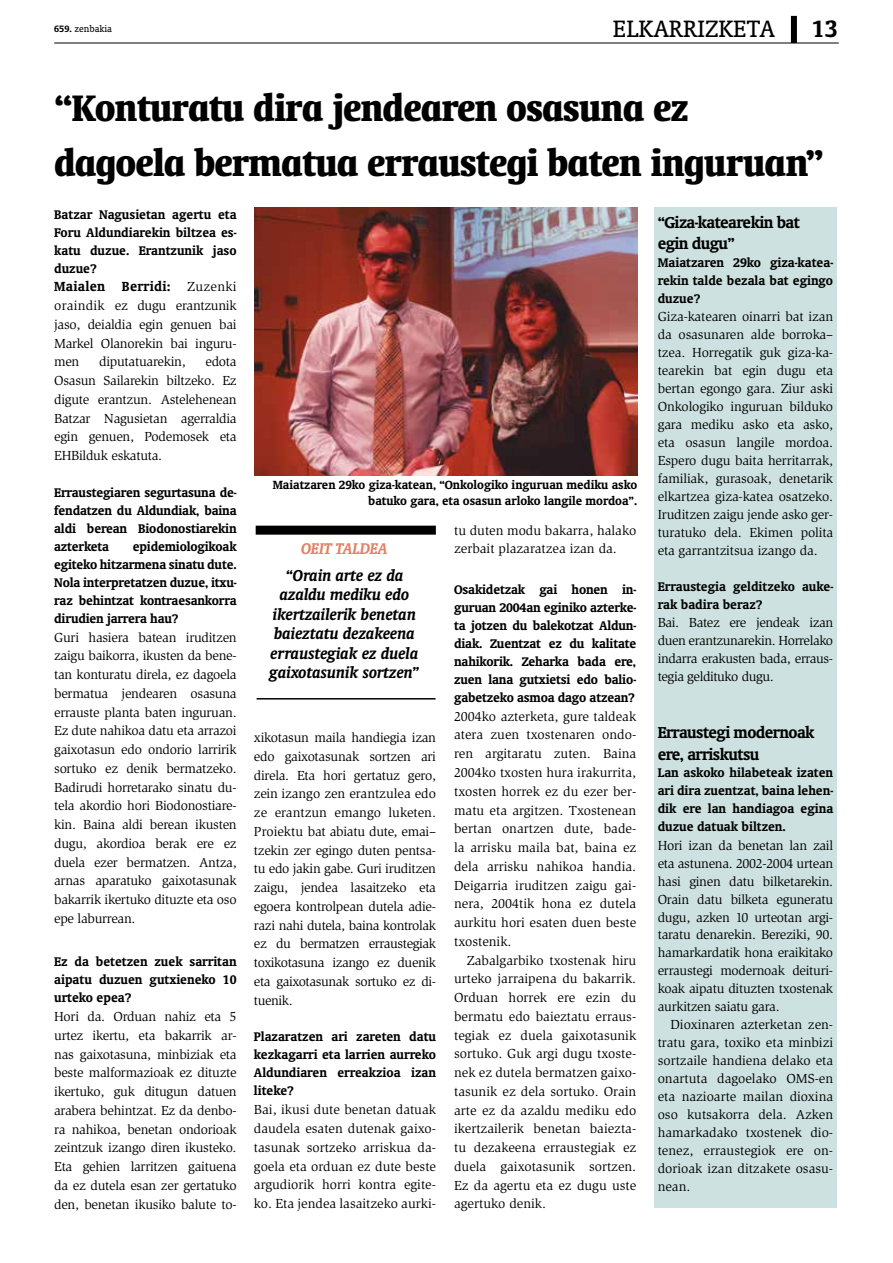
<style>
.page{position:relative;width:893px;height:1263px;background:#fff}
.page>*{position:absolute;margin:0;border:0;box-sizing:border-box;transform-origin:0 0}
.t1{font:700 condensed 42px/55.5px "Oranda BT";letter-spacing:-.01em;color:#000}
.t2{font:27px "Oranda BT";color:#000}
.t3{font:700 27px "Oranda BT";color:#000}
.t4{font:italic 700 18px/19.5px "Oranda BT";color:#000;text-align:center}
.t5{font:700 18px/21px "Oranda BT";letter-spacing:-.03em;color:#000}
.t6{font:italic 700 17.7px "Oranda BT";letter-spacing:-.02em;color:#e28165}
.t7{font:700 15px "Oranda BT";letter-spacing:.02em;color:#000}
.t8{font:700 14.25px/18px "Oranda BT";color:#000;text-align:justify}
.t9{font:13.5px/18.8px "Slimbach";letter-spacing:-.02em;color:#000;text-align:justify}
.t10{font:700 13.5px/16.2px "Oranda BT";color:#000;text-align:right}
.t11{font:13.5px/18.8px "Slimbach";color:#000}
.t12{font:10.5px "Oranda BT";color:#000}
.s1{font-weight:700}
.s2{font-family:"Slimbach";font-weight:400;font-size:13.5px}
</style>
<div class="page">
<hr style="left:54px;top:43px;width:785px;height:1px;background:#000">
<div style="left:791px;top:16px;width:6px;height:27px;background:#000"></div>
<div style="left:256px;top:526px;width:180px;height:9px;background:#000"></div>
<hr style="left:257px;top:698px;width:178px;height:1px;background:#000">
<img style="left:254px;top:208px;width:384px;height:267px">
<div style="left:654px;top:208px;width:183px;height:1000px;background:#cde2e0"></div>
<p class="t12" style="left:54px;top:23px;width:59px"><span class="s1">659.</span> zenbakia</p>
<h2 class="t2" style="left:656px;top:12px;width:119px">PIL-PILEAN</h2>
<h2 class="t3" style="left:812px;top:13px;width:28px">13</h2>
<h2 class="t2" style="left:613px;top:13px;width:163px">ELKARRIZKETA</h2>
<h1 class="t1" style="left:54px;top:79px;width:771px">“Konturatu dira jendearen osasuna ez dagoela bermatua erraustegi baten inguruan”</h1>
<p class="t8" style="left:54px;top:205px;width:184px">Batzar Nagusietan agertu eta Foru Aldundiarekin biltzea es&shy;katu duzue. Erantzunik jaso duzue?</p>
<p class="t7" style="left:54px;top:278px;width:184px">Maialen Berridi: <span class="s2">Zuzenki</span></p>
<p class="t9" style="left:54px;top:296px;width:184px">oraindik ez dugu erantzunik jaso, deialdia egin genuen bai Markel Olanorekin bai inguru&shy;men</p>
<p class="t9" style="left:54px;top:352px;width:184px;text-indent:151px">edota Osasun Sailarekin biltzeko. Ez digute erantzun. Astelehenean Batzar Nagusietan agerraldia egin genuen, Podemosek eta EHBilduk eskatuta.</p>
<p class="t8" style="left:54px;top:483px;width:184px">Erraustegiaren segurtasuna de&shy;fendatzen du Aldundiak, baina aldi berean Biodonostiarekin azterketa</p>
<p class="t9" style="left:99px;top:352px;width:88px">diputatuarekin,</p>
<p class="t8" style="left:54px;top:537px;width:184px;text-indent:79px">epidemiologikoak egiteko hitzarmena sinatu dute.<br>Nola interpretatzen duzue, itxu&shy;raz behintzat kontraesankorra dirudien jarrera hau?</p>
<p class="t9" style="left:54px;top:628px;width:184px">Guri hasiera batean iruditzen zaigu baikorra, ikusten da bene&shy;tan konturatu direla, ez dagoela bermatua jendearen osasuna errauste planta baten inguruan.<br>Ez dute nahikoa datu eta arrazoi gaixotasun edo ondorio larririk sortuko ez denik bermatzeko.<br>Badirudi horretarako sinatu du&shy;tela akordio hori Biodonostiare&shy;kin. Baina aldi berean ikusten dugu, akordioa berak ere ez duela ezer bermatzen. Antza, arnas aparatuko gaixotasunak bakarrik ikertuko dituzte eta oso epe laburrean.</p>
<p class="t8" style="left:54px;top:953px;width:184px">Ez da betetzen zuek sarritan aipatu duzuen gutxieneko 10 urteko epea?</p>
<p class="t9" style="left:54px;top:1007px;width:184px">Hori da. Orduan nahiz eta 5 urtez ikertu, eta bakarrik ar&shy;nas gaixotasuna, minbiziak eta beste malformazioak ez dituzte ikertuko, guk ditugun datuen arabera behintzat. Ez da denbo&shy;ra nahikoa, benetan ondorioak zeintzuk izango diren ikusteko.<br>Eta gehien larritzen gaituena da ez dutela esan zer gertatuko den, benetan ikusiko balute to-</p>
<p class="t10" style="left:273px;top:476px;width:366px">Maiatzaren 29ko giza-katean, “Onkologiko inguruan mediku asko batuko gara, eta osasun arloko langile mordoa”.</p>
<h3 class="t6" style="left:301px;top:538px;width:88px">OEIT TALDEA</h3>
<h3 class="t4" style="left:270px;top:565px;width:151px">“Orain arte ez da azaldu mediku edo ikertzailerik benetan baieztatu dezakeena erraustegiak ez duela gaixotasunik sortzen”</h3>
<p class="t9" style="left:254px;top:728px;width:184px">xikotasun maila handiegia izan edo gaixotasunak sortzen ari direla. Eta hori gertatuz gero, zein izango zen erantzulea edo ze erantzun emango luketen.<br>Proiektu bat abiatu dute, emai– tzekin zer egingo duten pentsa&shy;tu edo jakin gabe. Guri iruditzen zaigu, jendea lasaitzeko eta egoera kontrolpean dutela adie&shy;razi nahi dutela, baina kontrolak ez du bermatzen erraustegiak toxikotasuna izango ez duenik eta gaixotasunak sortuko ez di&shy;tuenik.</p>
<p class="t8" style="left:254px;top:1028px;width:184px">Plazaratzen ari zareten datu kezkagarri eta larrien aurreko Aldundiaren erreakzioa izan liteke?</p>
<p class="t9" style="left:254px;top:1100px;width:184px">Bai, ikusi dute benetan datuak daudela esaten dutenak gaixo&shy;tasunak sortzeko arriskua da&shy;goela eta orduan ez dute beste argudiorik horri kontra egite&shy;ko. Eta jendea lasaitzeko aurki-</p>
<p class="t11" style="left:454px;top:521px;width:184px">tu duten modu bakarra, halako zerbait plazaratzea izan da.</p>
<p class="t8" style="left:454px;top:580px;width:184px">Osakidetzak gai honen in&shy;guruan 2004an eginiko azterke&shy;ta jotzen du balekotzat Aldun&shy;diak. Zuentzat ez du kalitate nahikorik. Zeharka bada ere, zuen lana gutxietsi edo balio&shy;gabetzeko asmoa dago atzean?</p>
<p class="t9" style="left:454px;top:707px;width:184px">2004ko azterketa, gure taldeak atera zuen txostenaren ondo&shy;ren argitaratu zuten. Baina 2004ko txosten hura irakurrita, txosten horrek ez du ezer ber&shy;matu eta argitzen. Txostenean bertan onartzen dute, bade&shy;la arrisku maila bat, baina ez dela arrisku nahikoa handia.<br>Deigarria iruditzen zaigu gai&shy;nera, 2004tik hona ez dutela aurkitu hori esaten duen beste txostenik.</p>
<p class="t9" style="left:454px;top:951px;width:184px;text-indent:13px">Zabalgarbiko txostenak hiru urteko jarraipena du bakarrik.<br>Orduan horrek ere ezin du bermatu edo baieztatu erraus&shy;tegiak ez duela gaixotasunik sortuko. Guk argi dugu txoste&shy;nek ez dutela bermatzen gaixo&shy;tasunik ez dela sortuko. Orain arte ez da azaldu mediku edo ikertzailerik benetan baiezta&shy;tu dezakeena erraustegiak ez duela gaixotasunik sortzen.<br>Ez da agertu eta ez dugu uste agertuko denik.</p>
<h3 class="t5" style="left:658px;top:212px;width:144px">“Giza-katearekin bat egin dugu”</h3>
<p class="t8" style="left:658px;top:254px;width:177px">Maiatzaren 29ko giza-katea&shy;rekin talde bezala bat egingo duzue?</p>
<p class="t9" style="left:658px;top:308px;width:177px;line-height:18px">Giza-katearen oinarri bat izan da osasunaren alde borroka– tzea. Horregatik guk giza-ka&shy;tearekin bat egin dugu eta bertan egongo gara. Ziur aski Onkologiko inguruan bilduko gara mediku asko eta asko, eta osasun langile mordoa.<br>Espero dugu baita herritarrak, familiak, gurasoak, denetarik elkartzea giza-katea osatzeko.<br>Iruditzen zaigu jende asko ger&shy;turatuko dela. Ekimen polita eta garrantzitsua izango da.</p>
<p class="t8" style="left:658px;top:578px;width:177px">Erraustegia gelditzeko auke&shy;rak badira beraz?</p>
<p class="t9" style="left:658px;top:614px;width:177px;line-height:18px">Bai. Batez ere jendeak izan duen erantzunarekin. Horrelako indarra erakusten bada, erraus&shy;tegia geldituko dugu.</p>
<h3 class="t5" style="left:658px;top:722px;width:158px">Erraustegi modernoak ere, arriskutsu</h3>
<p class="t8" style="left:658px;top:764px;width:177px">Lan askoko hilabeteak izaten ari dira zuentzat, baina lehen&shy;dik ere lan handiagoa egina duzue datuak biltzen.</p>
<p class="t9" style="left:658px;top:836px;width:177px;line-height:18px">Hori izan da benetan lan zail eta astunena. 2002-2004 urtean hasi ginen datu bilketarekin.<br>Orain datu bilketa eguneratu dugu, azken 10 urteotan argi&shy;taratu denarekin. Bereziki, 90. hamarkardatik hona eraikitako erraustegi modernoak deituri&shy;koak aipatu dituzten txostenak aurkitzen saiatu gara.</p>
<p class="t9" style="left:658px;top:1016px;width:177px;line-height:18px;text-indent:13px">Dioxinaren azterketan zen&shy;tratu gara, toxiko eta minbizi sortzaile handiena delako eta onartuta dagoelako OMS-en eta nazioarte mailan dioxina oso kutsakorra dela. Azken hamarkadako txostenek dio&shy;tenez, erraustegiok ere on&shy;dorioak izan ditzakete osasu&shy;nean.</p>
</div>
